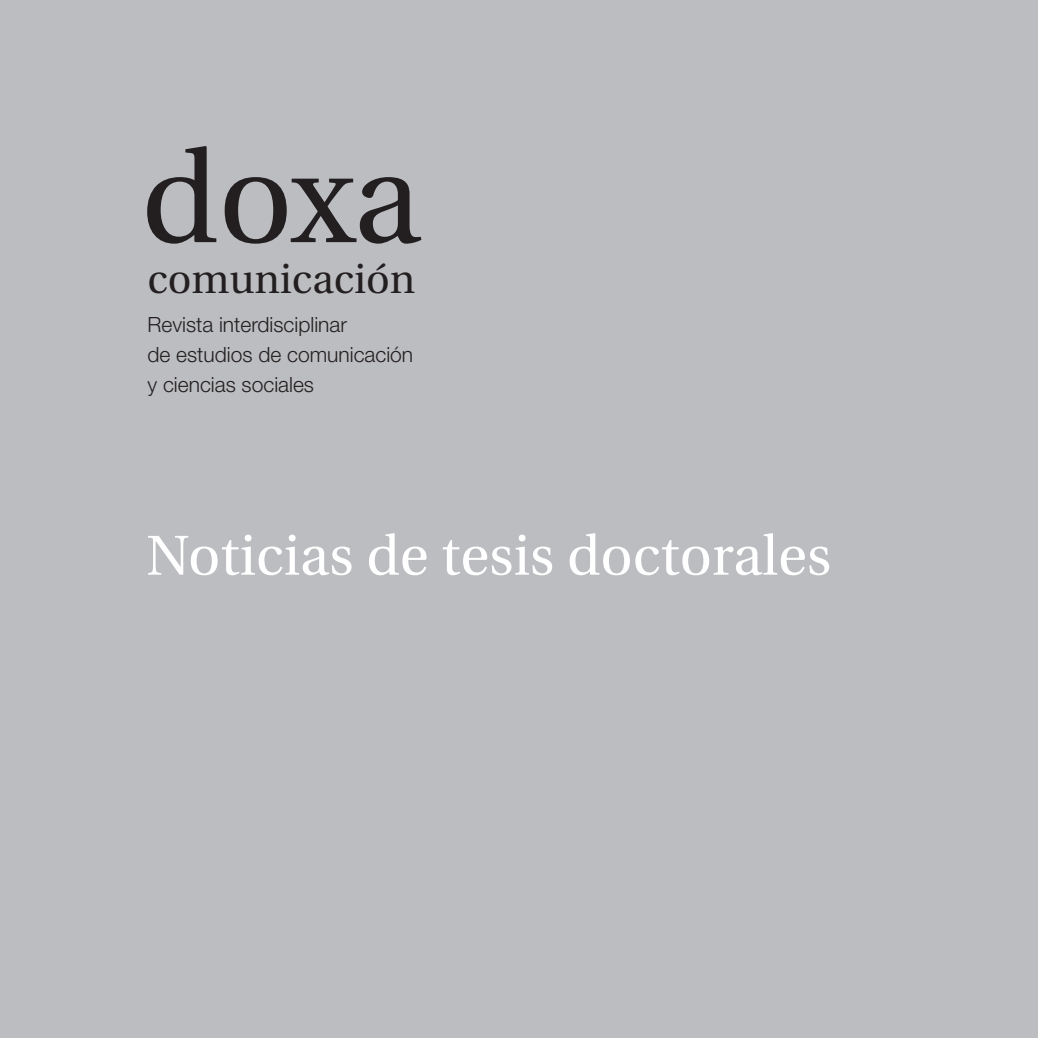
<style>
.page{position:relative;width:1038px;height:1038px;background:#bcbdc0}
.page>*{position:absolute;margin:0;border:0;box-sizing:border-box;transform-origin:0 0}
.t1{font:129.5px "Utopia";color:#231f20}
.t2{font:56px "Utopia";color:#fff}
.t3{font:41.12px "Utopia";color:#231f20}
.t4{font:300 21px/29.8px "Helvetica Neue";color:#231f20}
</style>
<div class="page">
<h1 class="t1" style="left:141px;top:146px;width:282px">doxa</h1>
<h3 class="t3" style="left:147px;top:262px;width:269px">comunicación</h3>
<p class="t4" style="left:147px;top:309px;width:267px">Revista interdisciplinar<br>de estudios de comunicación y ciencias sociales</p>
<h2 class="t2" style="left:146px;top:533px;width:686px">Noticias de tesis doctorales</h2>
</div>
